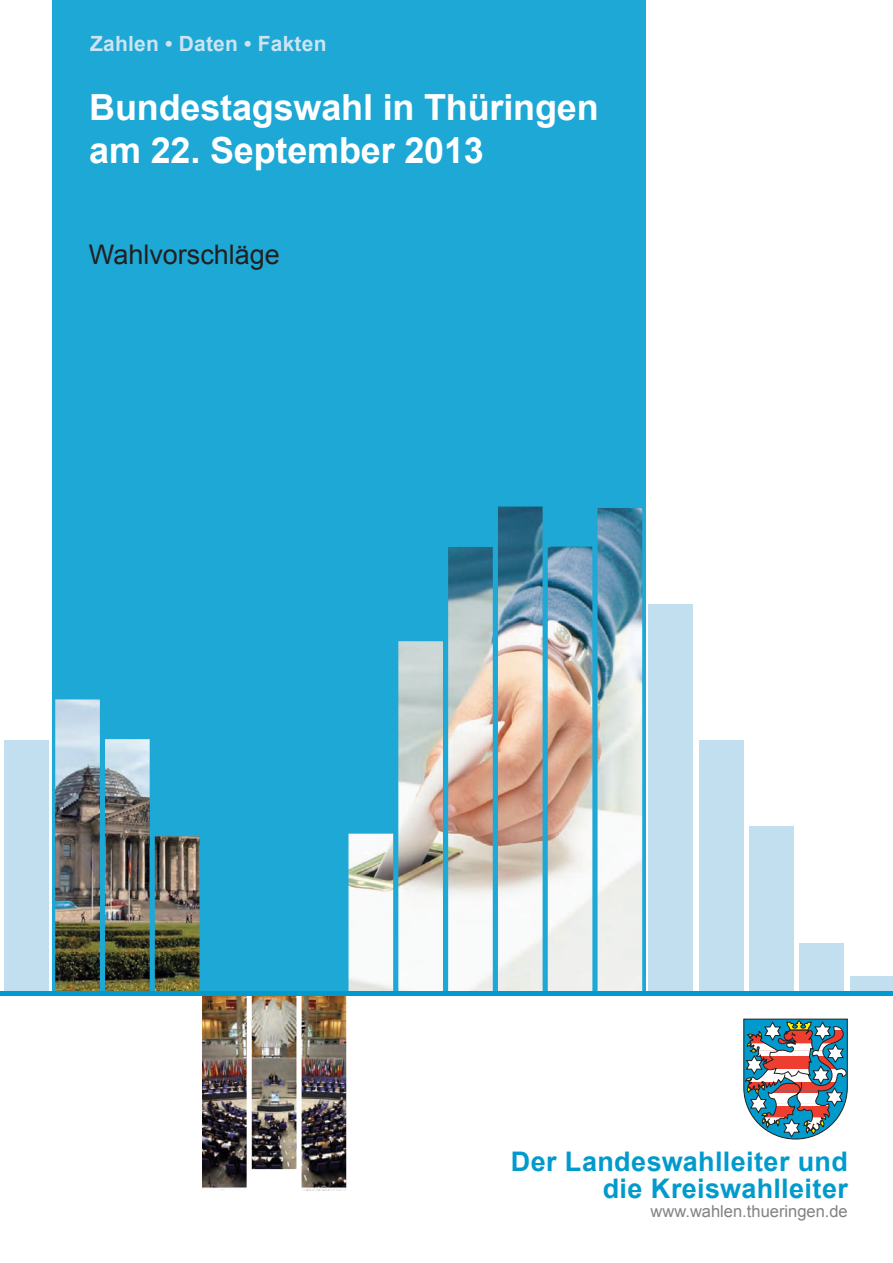
<style>
.page{position:relative;width:893px;height:1263px;background:#fff}
.page>*{position:absolute;margin:0;border:0;box-sizing:border-box;transform-origin:0 0}
.t1{font:700 36px/43.2px "Arial";letter-spacing:-.005em;color:#fff}
.t2{font:700 27px/27px "Arial";letter-spacing:.015em;color:#009acd;text-align:right}
.t3{font:27px "Arial";color:#231f20}
.t4{font:700 21px "Arial";letter-spacing:.01em;color:#cce4f2}
.t5{font:16.5px "Arial";color:#808285}
</style>
<div class="page">
<div style="left:649px;top:605px;width:44px;height:388px;background:#c1dfef"></div>
<div style="left:699px;top:740px;width:44px;height:253px;background:#c1dfef"></div>
<div style="left:749px;top:827px;width:45px;height:166px;background:#c1dfef"></div>
<div style="left:799px;top:943px;width:45px;height:50px;background:#c1dfef"></div>
<div style="left:850px;top:976px;width:43px;height:18px;background:#c1dfef"></div>
<div style="left:52px;top:0;width:593px;height:992px;background:#1da8d5"></div>
<img style="left:55px;top:699px;width:144px;height:292px">
<img style="left:349px;top:506px;width:293px;height:485px">
<img style="left:202px;top:995px;width:144px;height:195px">
<div style="left:4px;top:740px;width:45px;height:253px;background:#c1dfef"></div>
<hr style="left:0;top:991px;width:893px;height:4px;background:#009acd">
<svg style="left:743px;top:1019px;width:105px;height:120px"></svg>
<p class="t4" style="left:90px;top:30px;width:238px">Zahlen • Daten • Fakten</p>
<p class="t1" style="left:89px;top:87px;width:511px">Bundestagswahl in Thüringen am 22. September 2013</p>
<p class="t3" style="left:89px;top:237px;width:193px">Wahlvorschläge</p>
<p class="t2" style="left:511px;top:1149px;width:339px">Der Landeswahlleiter und die Kreiswahlleiter</p>
<p class="t5" style="left:651px;top:1200px;width:199px">www.wahlen.thueringen.de</p>
</div>
